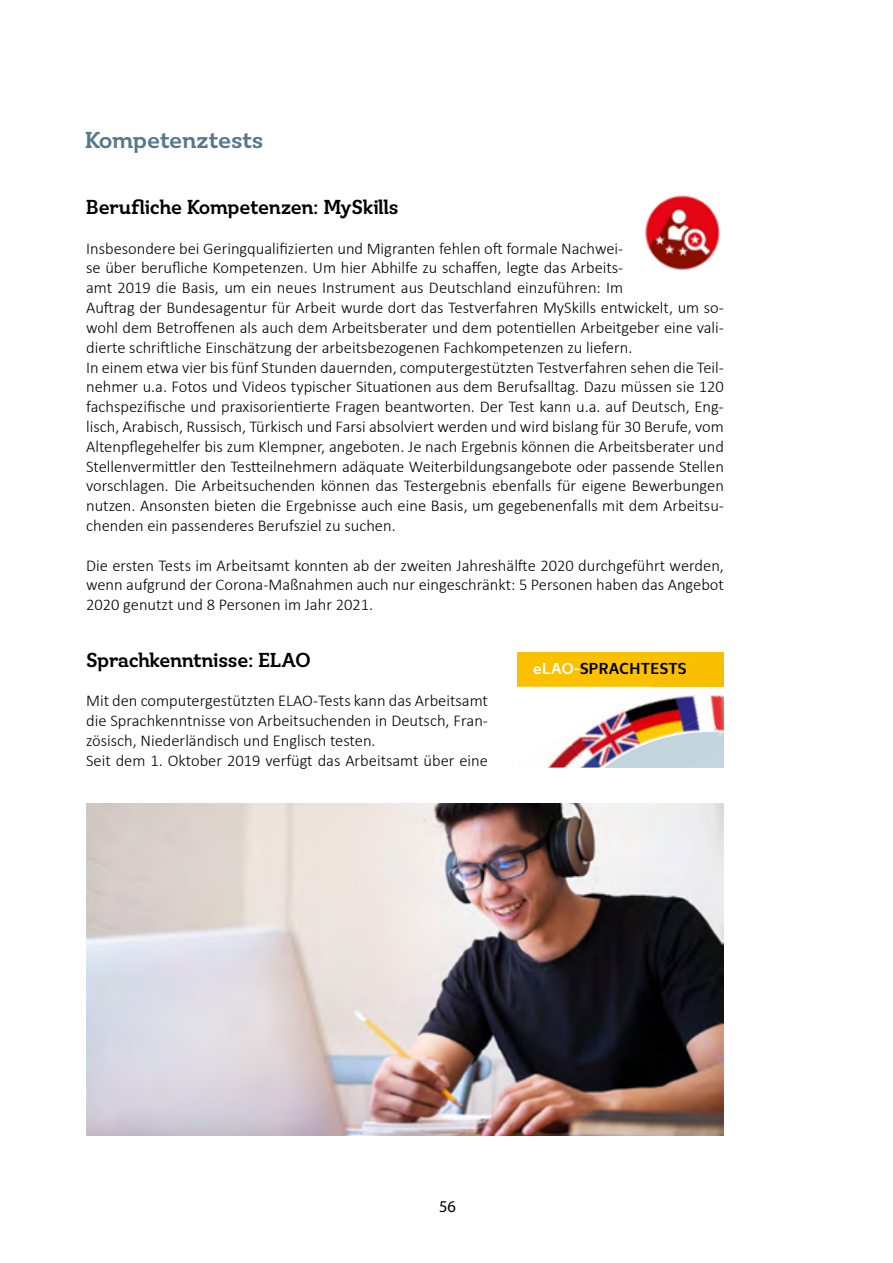
<style>
.page{position:relative;width:893px;height:1263px;background:#fff}
.page>*{position:absolute;margin:0;border:0;box-sizing:border-box;transform-origin:0 0}
.t1{font:700 24px "Ostbe Serif Office";letter-spacing:-.02em;color:#57788b}
.t2{font:700 21px "Ostbe Serif Office";letter-spacing:-.015em;color:#000;scale:.96 1}
.t3{font:300 16.5px/19.8px "Calibri";color:#000}
.t4{font:700 16.5px "Ostbe Sans Office";letter-spacing:.005em;color:#000}
.t5{font:16.5px "Myriad Variable Concept";color:#000}
.s1{color:#fff}
</style>
<div class="page">
<img style="left:645px;top:195px;width:75px;height:75px">
<div style="left:518px;top:652px;width:131px;height:35px;background:#fbc100"></div>
<img style="left:590px;top:695px;width:102px;height:34px">
<img style="left:692px;top:694px;width:32px;height:35px">
<img style="left:666px;top:713px;width:51px;height:16px">
<img style="left:548px;top:729px;width:176px;height:38px">
<div style="left:649px;top:652px;width:75px;height:35px;background:#f9be00"></div>
<img style="left:671px;top:665px;width:15px;height:9px">
<img style="left:86px;top:803px;width:638px;height:332px">
<h1 class="t1" style="left:85px;top:126px;width:180px">Kompetenztests</h1>
<p class="t2" style="left:86px;top:195px;width:327px">Berufliche Kompetenzen: MySkills</p>
<p class="t3" style="left:86px;top:238px;width:639px">Insbesondere bei Geringqualifizierten und Migranten fehlen oft formale Nachwei-<br>se über berufliche Kompetenzen. Um hier Abhilfe zu schaffen, legte das Arbeits-<br>amt 2019 die Basis, um ein neues Instrument aus Deutschland einzuführen: Im<br>Auftrag der Bundesagentur für Arbeit wurde dort das Testverfahren MySkills entwickelt, um so&shy;wohl dem Betroffenen als auch dem Arbeitsberater und dem potentiellen Arbeitgeber eine vali&shy;dierte schriftliche Einschätzung der arbeitsbezogenen Fachkompetenzen zu liefern.<br>In einem etwa vier bis fünf Stunden dauernden, computergestützten Testverfahren sehen die Teil&shy;nehmer u.a. Fotos und Videos typischer Situationen aus dem Berufsalltag. Dazu müssen sie 120 fachspezifische und praxisorientierte Fragen beantworten. Der Test kann u.a. auf Deutsch, Eng&shy;lisch, Arabisch, Russisch, Türkisch und Farsi absolviert werden und wird bislang für 30 Berufe, vom Altenpflegehelfer bis zum Klempner, angeboten. Je nach Ergebnis können die Arbeitsberater und Stellenvermittler den Testteilnehmern adäquate Weiterbildungsangebote oder passende Stellen vorschlagen. Die Arbeitsuchenden können das Testergebnis ebenfalls für eigene Bewerbungen nutzen. Ansonsten bieten die Ergebnisse auch eine Basis, um gegebenenfalls mit dem Arbeitsu&shy;chenden ein passenderes Berufsziel zu suchen.</p>
<p class="t3" style="left:86px;top:555px;width:639px;text-align:justify">Die ersten Tests im Arbeitsamt konnten ab der zweiten Jahreshälfte 2020 durchgeführt werden, wenn aufgrund der Corona-Maßnahmen auch nur eingeschränkt: 5 Personen haben das Angebot 2020 genutzt und 8 Personen im Jahr 2021.</p>
<p class="t2" style="left:86px;top:648px;width:236px">Sprachkenntnisse: ELAO</p>
<p class="t3" style="left:86px;top:691px;width:403px">Mit den computergestützten ELAO-Tests kann das Arbeitsamt die Sprachkenntnisse von Arbeitsuchenden in Deutsch, Fran&shy;zösisch, Niederländisch und Englisch testen.<br>Seit dem 1. Oktober 2019 verfügt das Arbeitsamt über eine</p>
<p class="t4" style="left:533px;top:659px;width:155px"><span class="s1">eLAO-</span>SPRACHTESTS</p>
<p class="t5" style="left:439px;top:1196px;width:18px">56</p>
</div>
